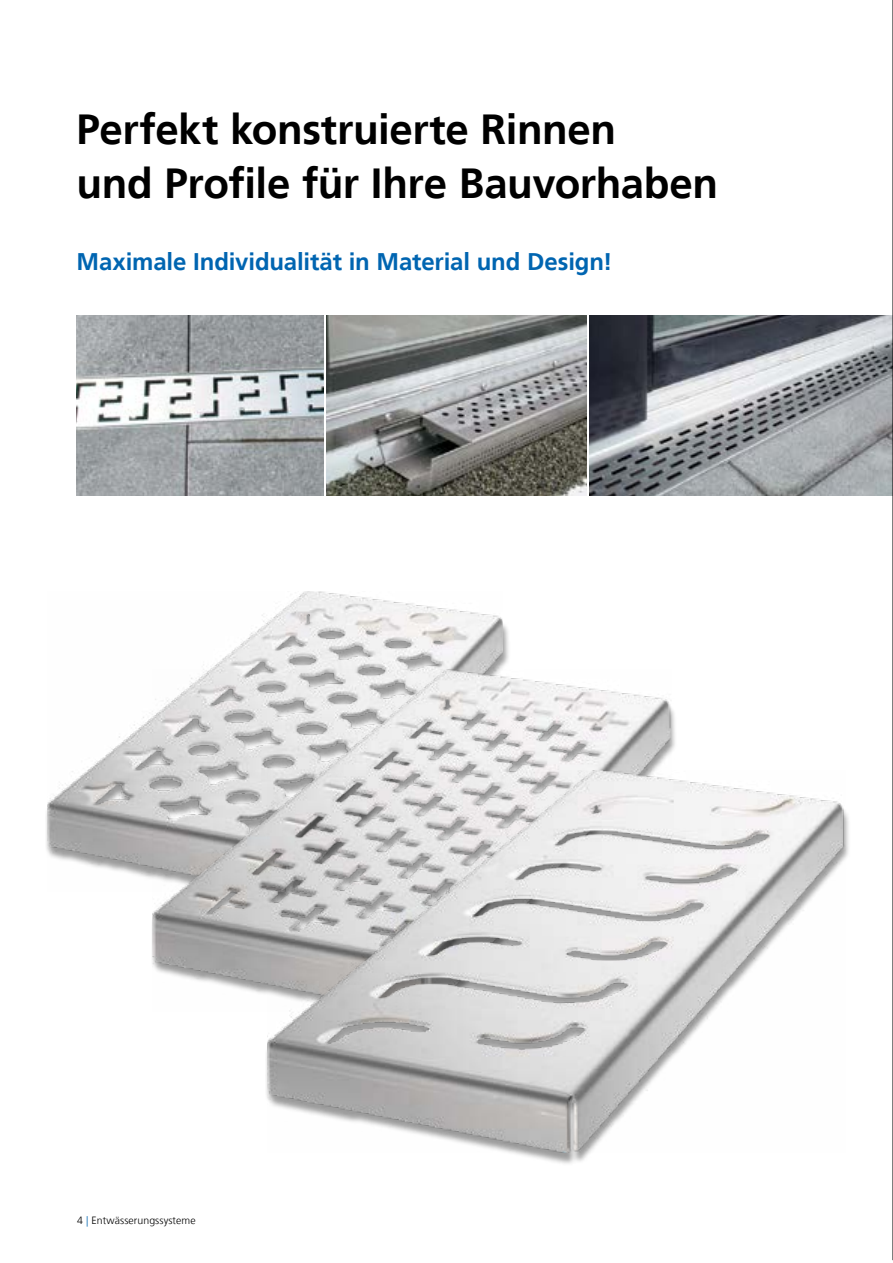
<style>
.page{position:relative;width:893px;height:1263px;background:#fff}
.page>*{position:absolute;margin:0;border:0;box-sizing:border-box;transform-origin:0 0}
.t1{font:700 42px/54px "Frutiger LT";letter-spacing:-.01em;color:#000}
.t2{font:700 24px "Frutiger LT";letter-spacing:-.01em;color:#0065b1}
.t3{font:300 10.5px "Frutiger LT";letter-spacing:.01em;color:#000}
.s1{color:#0065b1}
</style>
<div class="page">
<img style="left:47px;top:591px;width:456px;height:287px">
<img style="left:153px;top:670px;width:518px;height:324px">
<div style="left:265px;top:775px;width:585px;height:391px;background:#000;opacity:.39"></div>
<img style="left:267px;top:771px;width:579px;height:381px">
<img style="left:326px;top:315px;width:261px;height:180px">
<img style="left:589px;top:315px;width:303px;height:180px">
<img style="left:77px;top:315px;width:247px;height:180px">
<hr style="left:892px;top:0;width:1px;height:1260px;background:#000">
<p class="t1" style="left:77px;top:103px;width:643px">Perfekt konstruierte Rinnen<br>und Profile für Ihre Bauvorhaben</p>
<p class="t2" style="left:77px;top:248px;width:538px">Maximale Individualität in Material und Design!</p>
<p class="t3" style="left:77px;top:1214px;width:120px">4 <span class="s1">|</span> Entwässerungssysteme</p>
</div>
